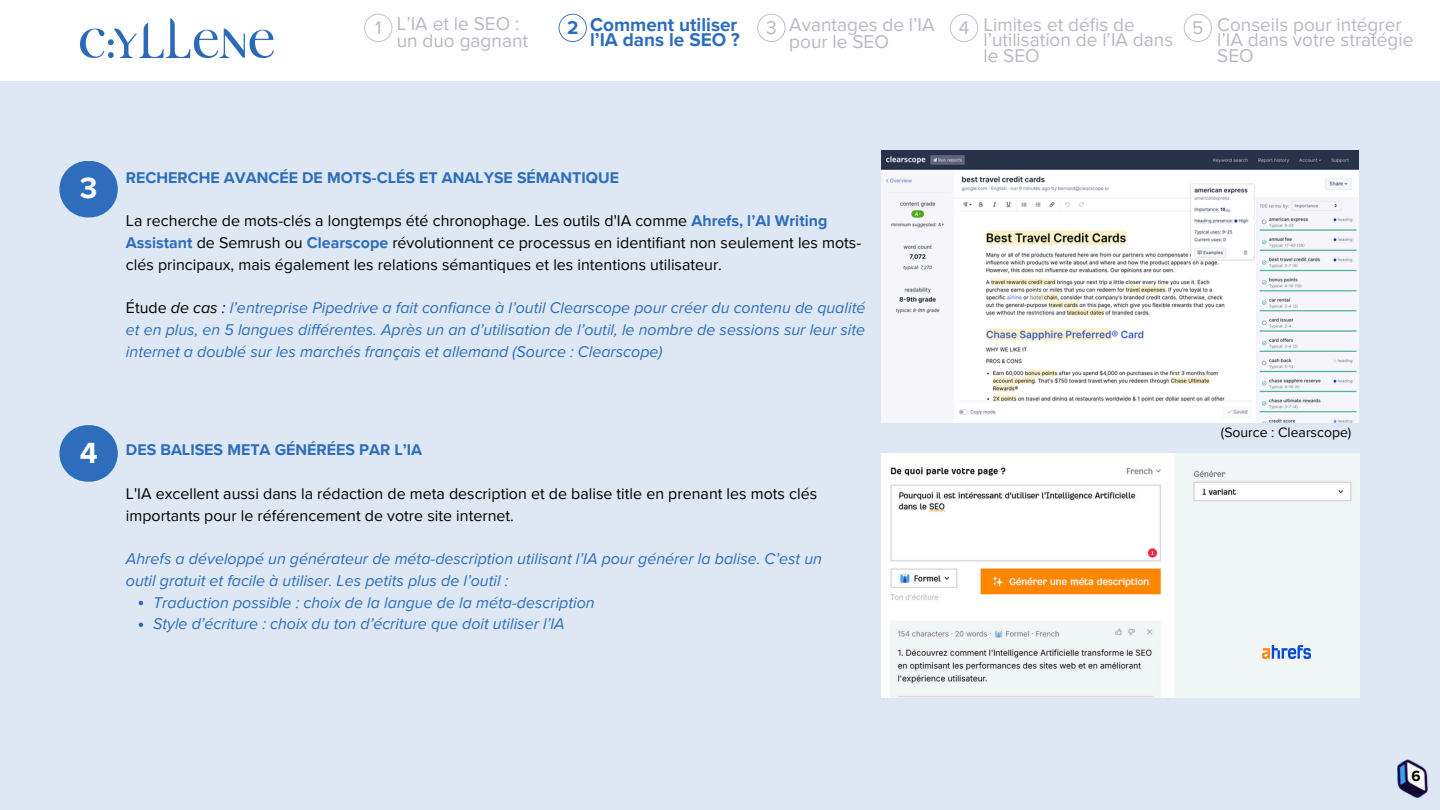
<style>
.page{position:relative;width:1440px;height:810px;background:#fff}
.page>*{position:absolute;margin:0;border:0;box-sizing:border-box;transform-origin:0 0}
.t1{font:700 30px "Proxima Nova";color:#fff}
.t2{font:19px/15.8px "Proxima Nova";color:#bab7c3}
.t3{font:700 19px/15.8px "Proxima Nova";color:#2d6dbb}
.t4{font:italic 16px/21.8px "Proxima Nova";color:#2d6dbb;text-align:justify}
.t5{font:16px/21.8px "Proxima Nova";color:#000}
.t6{font:700 16px "Proxima Nova";color:#2d6dbb}
.t7{font:700 15px "Proxima Nova";color:#000}
.t8{font:14px "Proxima Nova";color:#000}
.s1{font-weight:700;color:#2d6dbb}
.s2{font-style:normal;color:#000}
.s3{color:#000}
</style>
<div class="page">
<div style="left:0;top:81px;width:1440px;height:729px;background:#dee8f4"></div>
<div style="left:59px;top:161px;width:59px;height:56px;background:#2d6dbb;border-radius:28px"></div>
<img style="left:881px;top:453px;width:479px;height:245px">
<img style="left:1397px;top:759px;width:31px;height:39px">
<img style="left:81px;top:18px;width:192px;height:39px">
<div style="left:59px;top:425px;width:59px;height:57px;background:#2d6dbb;border-radius:28px"></div>
<img style="left:1262px;top:646px;width:48px;height:12px">
<img style="left:881px;top:150px;width:478px;height:273px">
<svg style="left:139px;top:601px;width:4px;height:4px"></svg>
<svg style="left:139px;top:623px;width:4px;height:4px"></svg>
<svg style="left:364px;top:14px;width:28px;height:28px"></svg>
<svg style="left:559px;top:14px;width:28px;height:28px"></svg>
<svg style="left:757px;top:14px;width:28px;height:28px"></svg>
<svg style="left:950px;top:14px;width:28px;height:28px"></svg>
<svg style="left:1184px;top:14px;width:28px;height:28px"></svg>
<h1 class="t2" style="left:397px;top:16px;width:133px;line-height:16.5px">L’IA et le SEO : un duo gagnant</h1>
<p class="t3" style="left:590px;top:17px;width:151px">Comment utiliser l’IA dans le SEO ?</p>
<p class="t2" style="left:789px;top:16px;width:147px;line-height:17.2px">Avantages de l’IA pour le SEO</p>
<h2 class="t2" style="left:983px;top:17px;width:191px">Limites et défis de l’utilisation de l’IA dans le SEO</h2>
<p class="t2" style="left:375px;top:20px;width:8px">1</p>
<p class="t3" style="left:567px;top:20px;width:13px">2</p>
<h2 class="t2" style="left:766px;top:20px;width:12px">3</h2>
<p class="t2" style="left:959px;top:20px;width:12px">4</p>
<p class="t2" style="left:1217px;top:17px;width:198px">Conseils pour intégrer l’IA dans votre stratégie<br>SEO</p>
<h2 class="t2" style="left:1192px;top:20px;width:13px">5</h2>
<p class="t1" style="left:80px;top:171px;width:19px">3</p>
<h2 class="t6" style="left:126px;top:168px;width:495px">RECHERCHE AVANCÉE DE MOTS-CLÉS ET ANALYSE SÉMANTIQUE</h2>
<p class="t5" style="left:126px;top:210px;width:737px">La recherche de mots-clés a longtemps été chronophage. Les outils d'IA comme <span class="s1">Ahrefs, l’AI Writing<br>Assistant</span> de Semrush ou <span class="s1">Clearscope</span> révolutionnent ce processus en identifiant non seulement les mots&shy;clés principaux, mais également les relations sémantiques et les intentions utilisateur.</p>
<p class="t4" style="left:126px;top:297px;width:741px"><span class="s2">Étude</span> <span class="s3">de cas :</span> l’entreprise Pipedrive a fait confiance à l’outil Clearscope pour créer du contenu de qualité et en plus, en 5 langues différentes. Après un an d’utilisation de l’outil, le nombre de sessions sur leur site internet a doublé sur les marchés français et allemand (Source : Clearscope)</p>
<p class="t1" style="left:80px;top:435px;width:19px">4</p>
<p class="t6" style="left:126px;top:441px;width:298px">DES BALISES META GÉNÉRÉES PAR L’IA</p>
<p class="t5" style="left:126px;top:483px;width:693px">L'IA excellent aussi dans la rédaction de meta description et de balise title en prenant les mots clés importants pour le référencement de votre site internet.</p>
<p class="t4" style="left:126px;top:548px;width:698px">Ahrefs a développé un générateur de méta-description utilisant l’IA pour générer la balise. C’est un</p>
<p class="t4" style="left:126px;top:570px;width:384px">outil gratuit et facile à utiliser. Les petits plus de l’outil :</p>
<p class="t4" style="left:153px;top:592px;width:443px">Traduction possible : choix de la langue de la méta-description</p>
<p class="t4" style="left:153px;top:613px;width:413px">Style d’écriture : choix du ton d’écriture que doit utiliser l’IA</p>
<p class="t8" style="left:1221px;top:424px;width:132px">(Source : Clearscope)</p>
<p class="t7" style="left:1411px;top:767px;width:11px">6</p>
</div>
